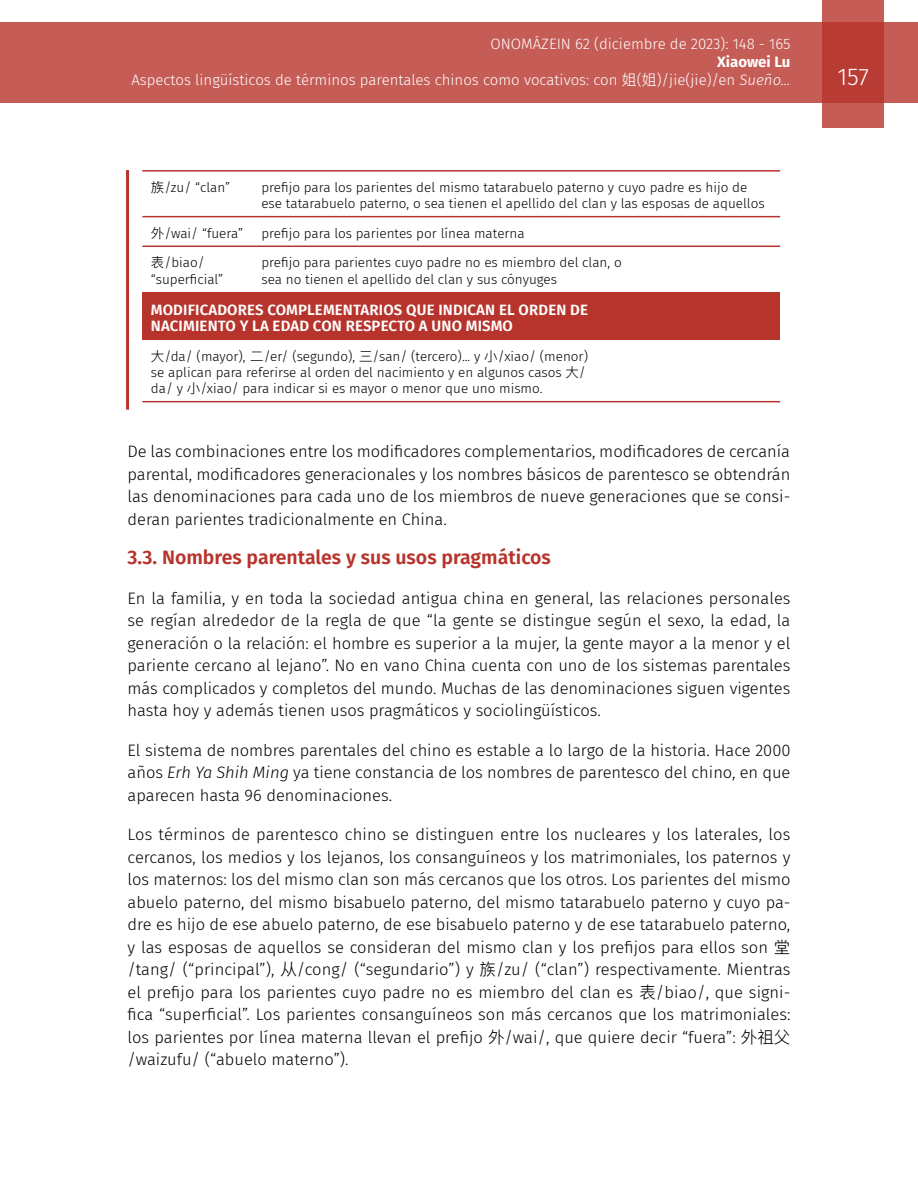
<style>
.page{position:relative;width:918px;height:1188px;background:#fff}
.page>*{position:absolute;margin:0;border:0;box-sizing:border-box;transform-origin:0 0}
.t1{font:300 24px "Fira Sans";color:#fff}
.t2{font:600 19.5px "Fira Sans";color:#b7342c}
.t3{font:300 16.5px/22.5px "Fira Sans";color:#000;text-align:justify}
.t4{font:300 15px/18px "Fira Sans";color:#fff;text-align:right}
.t5{font:600 15px/16.5px "Fira Sans";letter-spacing:.01em;color:#fff}
.t6{font:300 13.5px/16.2px "Fira Sans";color:#000}
.s1{font-weight:700}
.s2{font-family:"Ping Fang HK"}
.s3{font-style:italic}
</style>
<div class="page">
<div style="left:0;top:23px;width:918px;height:80px;background:#c55c56"></div>
<svg style="left:822px;top:0;width:62px;height:128px;background:#bd4740"></svg>
<div style="left:142px;top:292px;width:638px;height:48px;background:#b7342c"></div>
<hr style="left:142px;top:170px;width:111px;height:2px;background:#b7342c">
<hr style="left:142px;top:216px;width:111px;height:1px;background:#b7342c">
<hr style="left:142px;top:246px;width:111px;height:1px;background:#b7342c">
<hr style="left:142px;top:401px;width:111px;height:1px;background:#b7342c">
<hr style="left:253px;top:401px;width:527px;height:1px;background:#b7342c">
<hr style="left:253px;top:170px;width:527px;height:2px;background:#b7342c">
<hr style="left:253px;top:216px;width:527px;height:1px;background:#b7342c">
<hr style="left:253px;top:246px;width:527px;height:1px;background:#b7342c">
<hr style="left:126px;top:170px;width:3px;height:240px;background:#b7342c">
<p class="t4" style="left:491px;top:35px;width:301px">ONOMÁZEIN 62 (diciembre de 2023): 148 - 165</p>
<p class="t4" style="left:131px;top:53px;width:661px"><span class="s1">Xiaowei Lu<br></span>Aspectos lingüísticos de términos parentales chinos como vocativos: con <span class="s2">姐</span>(<span class="s2">姐</span>)/jie(jie)/en <span class="s3">Sueño...</span></p>
<p class="t6" style="left:151px;top:179px;width:81px"><span class="s2">族</span>/zu/ “clan”</p>
<p class="t6" style="left:261px;top:179px;width:505px">prefijo para los parientes del mismo tatarabuelo paterno y cuyo padre es hijo de ese tatarabuelo paterno, o sea tienen el apellido del clan y las esposas de aquellos</p>
<p class="t6" style="left:151px;top:225px;width:94px"><span class="s2">外</span>/wai/ “fuera”</p>
<p class="t6" style="left:261px;top:225px;width:265px">prefijo para los parientes por línea materna</p>
<p class="t6" style="left:151px;top:255px;width:74px"><span class="s2">表</span>/biao/ “superficial”</p>
<p class="t6" style="left:261px;top:255px;width:362px">prefijo para parientes cuyo padre no es miembro del clan, o sea no tienen el apellido del clan y sus cónyuges</p>
<p class="t5" style="left:151px;top:300px;width:439px">MODIFICADORES COMPLEMENTARIOS QUE INDICAN EL ORDEN DE<br>NACIMIENTO Y LA EDAD CON RESPECTO A UNO MISMO</p>
<p class="t6" style="left:151px;top:348px;width:439px"><span class="s2">大</span>/da/ (mayor), <span class="s2">二</span>/er/ (segundo), <span class="s2">三</span>/san/ (tercero)... y <span class="s2">小</span>/xiao/ (menor) se aplican para referirse al orden del nacimiento y en algunos casos <span class="s2">大</span>/ da/ y <span class="s2">小</span>/xiao/ para indicar si es mayor o menor que uno mismo.</p>
<p class="t3" style="left:128px;top:440px;width:664px">De las combinaciones entre los modificadores complementarios, modificadores de cercanía parental, modificadores generacionales y los nombres básicos de parentesco se obtendrán las denominaciones para cada uno de los miembros de nueve generaciones que se consi&shy;deran parientes tradicionalmente en China.</p>
<p class="t2" style="left:128px;top:541px;width:425px">3.3. Nombres parentales y sus usos pragmáticos</p>
<p class="t3" style="left:128px;top:586px;width:665px">En la familia, y en toda la sociedad antigua china en general, las relaciones personales se regían alrededor de la regla de que “la gente se distingue según el sexo, la edad, la generación o la relación: el hombre es superior a la mujer, la gente mayor a la menor y el pariente cercano al lejano”. No en vano China cuenta con uno de los sistemas parentales más complicados y completos del mundo. Muchas de las denominaciones siguen vigentes hasta hoy y además tienen usos pragmáticos y sociolingüísticos.</p>
<p class="t3" style="left:128px;top:738px;width:664px">El sistema de nombres parentales del chino es estable a lo largo de la historia. Hace 2000 años <span class="s3">Erh Ya Shih Ming</span> ya tiene constancia de los nombres de parentesco del chino, en que aparecen hasta 96 denominaciones.</p>
<p class="t3" style="left:128px;top:823px;width:664px">Los términos de parentesco chino se distinguen entre los nucleares y los laterales, los cercanos, los medios y los lejanos, los consanguíneos y los matrimoniales, los paternos y los maternos: los del mismo clan son más cercanos que los otros. Los parientes del mismo abuelo paterno, del mismo bisabuelo paterno, del mismo tatarabuelo paterno y cuyo pa&shy;dre es hijo de ese abuelo paterno, de ese bisabuelo paterno y de ese tatarabuelo paterno, y las esposas de aquellos se consideran del mismo clan y los prefijos para ellos son <span class="s2">堂</span>/tang/ (“principal”), <span class="s2">从</span>/cong/ (“segundario”) y <span class="s2">族</span>/zu/ (“clan”) respectivamente. Mientras el prefijo para los parientes cuyo padre no es miembro del clan es <span class="s2">表</span>/biao/, que signi&shy;fica “superficial”. Los parientes consanguíneos son más cercanos que los matrimoniales: los parientes por línea materna llevan el prefijo <span class="s2">外</span>/wai/, que quiere decir “fuera”: <span class="s2">外祖父</span>/waizufu/ (“abuelo materno”).</p>
<h1 class="t1" style="left:837px;top:60px;width:33px">157</h1>
</div>
